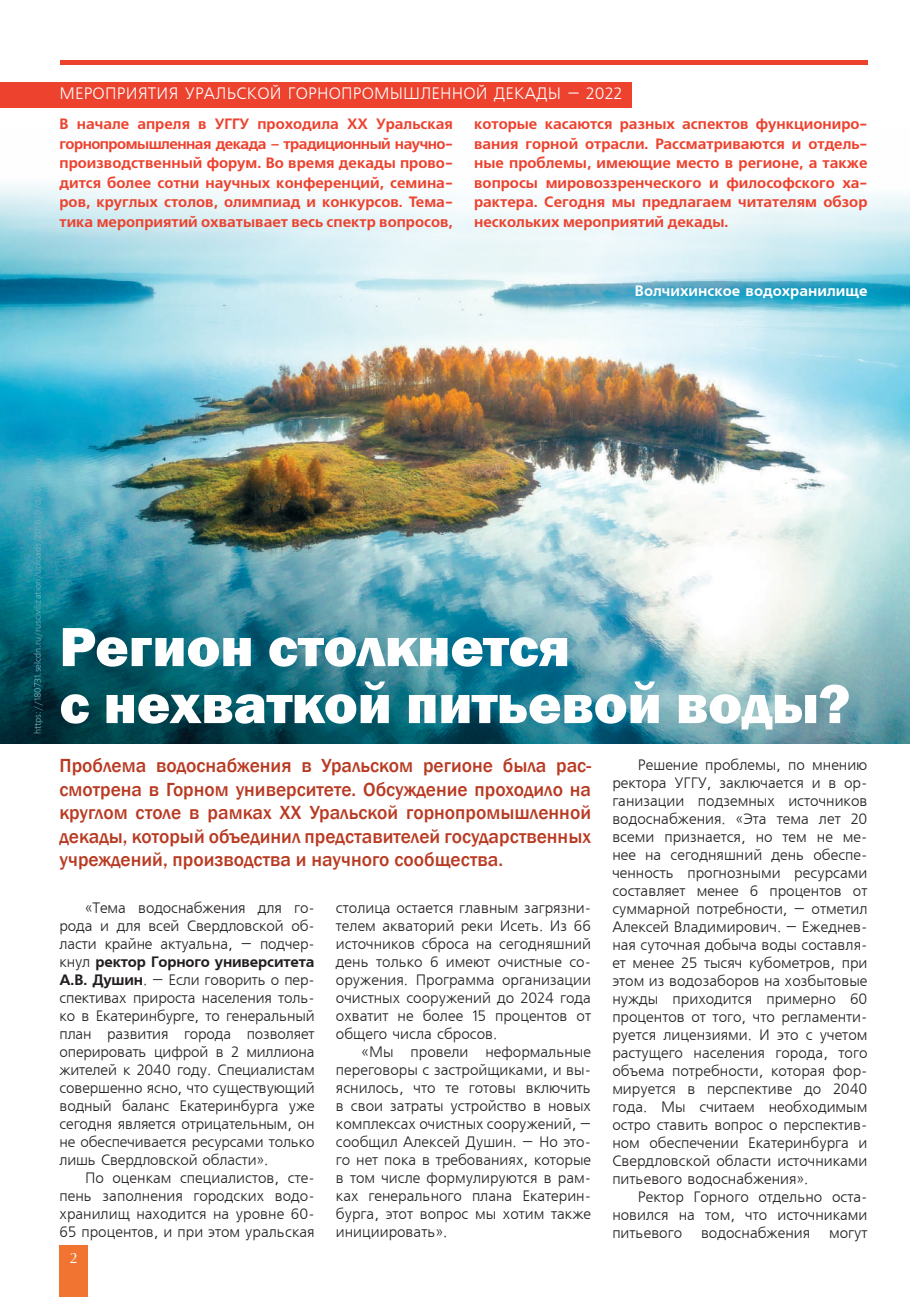
<style>
.page{position:relative;width:910px;height:1297px;background:#fff}
.page>*{position:absolute;margin:0;border:0;box-sizing:border-box;transform-origin:0 0}
.t1{font:800 57px/57px "Franklin Gothic";color:#fff}
.t2{font:500 19.5px/23.4px "Franklin Gothic";color:#b93a22;text-align:justify}
.t3{font:16.5px "Free Set CTT";letter-spacing:.01em;color:#fff}
.t4{font:15px/18px "Free Set CTT";color:#231f20;text-align:justify}
.t5{font:600 15px/19.5px "Free Set";color:#ec422e;text-align:justify}
.t6{font:15px "AXP Free Set C Bold";letter-spacing:-.01em;color:#231f20}
.t7{font:15px "AXP Free Set C Bold";color:#fff}
.t8{font:15px "AG Opus";color:#fff}
.t9{font:9px "Free Set CTT";color:#79b5c0}
.s1{font-family:"Free Set CTT"}
.s2{font-family:"AXP Free Set C Bold"}
</style>
<div class="page">
<div style="left:60px;top:1246px;width:28px;height:51px;background:#f17431"></div>
<hr style="left:60px;top:60px;width:807px;height:4px;background:#ec422e">
<img style="left:0;top:184px;width:910px;height:560px">
<div style="left:0;top:82px;width:632px;height:25px;background:#ec422e"></div>
<p class="t3" style="left:60px;top:85px;width:564px">МЕРОПРИЯТИЯ УРАЛЬСКОЙ ГОРНОПРОМЫШЛЕННОЙ ДЕКАДЫ – 2022</p>
<p class="t5" style="left:60px;top:114px;width:395px">В начале апреля в УГГУ проходила ХХ Уральская горнопромышленная декада – традиционный научно&shy;производственный форум. Во время декады прово&shy;дится более сотни научных конференций, семина&shy;ров, круглых столов, олимпиад и конкурсов. Тема&shy;тика мероприятий охватывает весь спектр вопросов,</p>
<p class="t5" style="left:474px;top:114px;width:395px">которые касаются разных аспектов функциониро&shy;вания горной отрасли. Рассматриваются и отдель&shy;ные проблемы, имеющие место в регионе, а также вопросы мировоззренческого и философского ха&shy;рактера. Сегодня мы предлагаем читателям обзор нескольких мероприятий декады.</p>
<p class="t7" style="left:635px;top:282px;width:234px">Волчихинское водохранилище</p>
<p class="t9" style="left:33px;top:734px;width:277px;rotate:-90deg">https://180731.selcdn.ru/ruscivilization/uploads/2018/9/dji-0182.jpg</p>
<h1 class="t1" style="left:60px;top:618px;width:792px">Регион столкнется<br>с нехваткой питьевой воды?</h1>
<p class="t2" style="left:60px;top:754px;width:533px">Проблема водоснабжения в Уральском регионе была рас&shy;смотрена в Горном университете. Обсуждение проходило на круглом столе в рамках XX Уральской горнопромышленной декады, который объединил представителей государственных учреждений, производства и научного сообщества.</p>
<p class="t4" style="left:60px;top:899px;width:257px;text-indent:26px">«Тема водоснабжения для го&shy;рода и для всей Свердловской об&shy;ласти крайне актуальна, – подчер-</p>
<p class="t6" style="left:60px;top:953px;width:257px"><span class="s1">кнул</span> ректор Горного университета</p>
<p class="t4" style="left:60px;top:971px;width:257px"><span class="s2">А.В. Душин</span>. – Если говорить о пер&shy;спективах прироста населения толь&shy;ко в Екатеринбурге, то генеральный план развития города позволяет оперировать цифрой в 2 миллиона жителей к 2040 году. Специалистам совершенно ясно, что существующий водный баланс Екатеринбурга уже сегодня является отрицательным, он не обеспечивается ресурсами только лишь Свердловской области».</p>
<p class="t4" style="left:60px;top:1169px;width:257px;text-indent:26px">По оценкам специалистов, сте&shy;пень заполнения городских водо&shy;хранилищ находится на уровне 60- 65 процентов, и при этом уральская</p>
<p class="t8" style="left:69px;top:1250px;width:10px">2</p>
<p class="t4" style="left:336px;top:899px;width:257px">столица остается главным загрязни&shy;телем акваторий реки Исеть. Из 66 источников сброса на сегодняшний день только 6 имеют очистные со&shy;оружения. Программа организации очистных сооружений до 2024 года охватит не более 15 процентов от общего числа сбросов.</p>
<p class="t4" style="left:336px;top:1043px;width:257px;text-indent:26px">«Мы провели неформальные переговоры с застройщиками, и вы&shy;яснилось, что те готовы включить в свои затраты устройство в новых комплексах очистных сооружений, – сообщил Алексей Душин. – Но это&shy;го нет пока в требованиях, которые в том числе формулируются в рам&shy;ках генерального плана Екатерин&shy;бурга, этот вопрос мы хотим также инициировать».</p>
<p class="t4" style="left:612px;top:756px;width:257px;text-indent:26px">Решение проблемы, по мнению ректора УГГУ, заключается и в ор&shy;ганизации подземных источников водоснабжения. «Эта тема лет 20 всеми признается, но тем не ме&shy;нее на сегодняшний день обеспе&shy;ченность прогнозными ресурсами составляет менее 6 процентов от суммарной потребности, – отметил Алексей Владимирович. – Ежеднев&shy;ная суточная добыча воды составля&shy;ет менее 25 тысяч кубометров, при этом из водозаборов на хозбытовые нужды приходится примерно 60 процентов от того, что регламенти&shy;руется лицензиями. И это с учетом растущего населения города, того объема потребности, которая фор&shy;мируется в перспективе до 2040 года. Мы считаем необходимым остро ставить вопрос о перспектив&shy;ном обеспечении Екатеринбурга и Свердловской области источниками питьевого водоснабжения».</p>
<p class="t4" style="left:612px;top:1188px;width:257px;text-indent:26px">Ректор Горного отдельно оста&shy;новился на том, что источниками питьевого</p>
<p class="t4" style="left:701px;top:1224px;width:111px">водоснабжения</p>
<p class="t4" style="left:829px;top:1224px;width:40px">могут</p>
</div>
